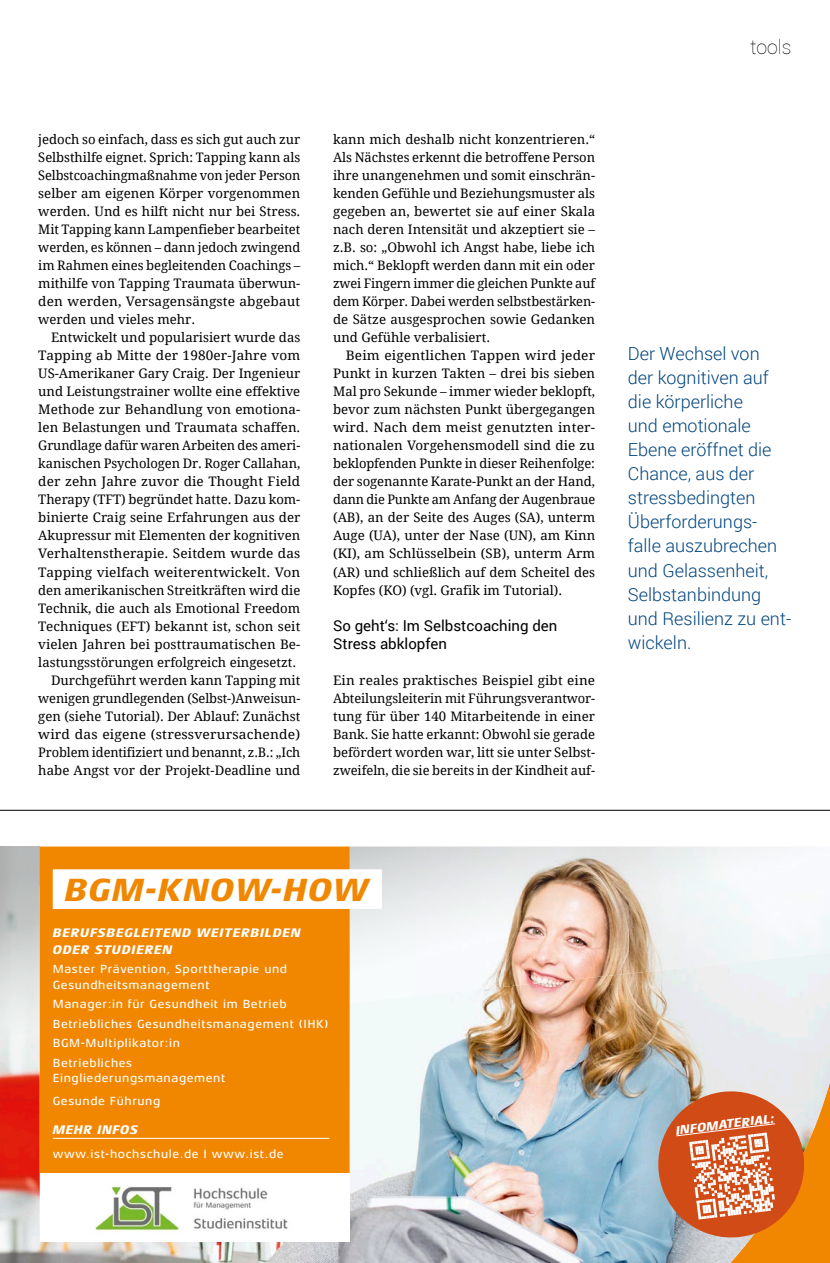
<style>
.page{position:relative;width:830px;height:1263px;background:#fff}
.page>*{position:absolute;margin:0;border:0;box-sizing:border-box;transform-origin:0 0}
.advert{font:italic 800 32.7px "Aeonis LT Pro";letter-spacing:.03em;color:#f18700}
.t1{font:100 19.5px "Roboto";color:#000}
.Zitat{font:300 18px/24px "Roboto";color:#00447d}
.Subhead{font:15px/18px "Roboto";color:#000}
.Standard_ohne_Einzug{font:13.2px/18px "Droid Serif";color:#000;text-align:justify}
.Standard_ohne_Einzug-2{font:13.2px/18px "Droid Serif";color:#000;text-align:justify;scale:1.04 1}
.advert-2{font:italic 800 12.75px/16.5px "Aeonis LT Pro";letter-spacing:.05em;color:#fff}
.advert-3{font:italic 800 12.75px "Aeonis LT Pro";letter-spacing:.03em;color:#fff}
.advert-4{font:italic 800 12.6px "Aeonis LT Pro";color:#fff}
.advert-5{font:500 12px/19.6px "Aeonis LT Pro";letter-spacing:.05em;color:#fff}
</style>
<div class="page">
<img style="left:0;top:974px;width:829px;height:289px">
<img style="left:628px;top:846px;width:201px;height:128px">
<img style="left:415px;top:846px;width:213px;height:143px">
<img style="left:349px;top:846px;width:66px;height:157px">
<img style="left:0;top:846px;width:40px;height:194px">
<img style="left:414px;top:989px;width:68px;height:7px">
<div style="left:40px;top:846px;width:309px;height:328px;background:#f18700"></div>
<hr style="left:53px;top:1138px;width:276px;height:1px;background:#fff">
<div style="left:53px;top:869px;width:328px;height:40px;background:#fff"></div>
<div style="left:40px;top:1174px;width:309px;height:68px;background:#fff"></div>
<img style="left:95px;top:1185px;width:193px;height:48px">
<svg style="left:653px;top:1087px;width:155px;height:155px;background:#d2835c"></svg>
<hr style="left:0;top:810px;width:829px;height:1px;background:#000">
<p class="Standard_ohne_Einzug" style="left:38px;top:131px;width:263px">jedoch so einfach, dass es sich gut auch zur Selbsthilfe eignet. Sprich: Tapping kann als Selbstcoachingmaßnahme von jeder Person selber am eigenen Körper vorgenommen werden. Und es hilft nicht nur bei Stress.<br>Mit Tapping kann Lampenfieber bearbeitet werden, es können – dann jedoch zwingend im Rahmen eines begleitenden Coachings – mithilfe von Tapping Traumata überwun&shy;den werden, Versagensängste abgebaut werden und vieles mehr.</p>
<p class="Standard_ohne_Einzug" style="left:38px;top:329px;width:263px;text-indent:13px">Entwickelt und popularisiert wurde das Tapping ab Mitte der 1980er-Jahre vom US-Amerikaner Gary Craig. Der Ingenieur und Leistungstrainer wollte eine effektive Methode zur Behandlung von emotiona&shy;len Belastungen und Traumata schaffen.<br>Grundlage dafür waren Arbeiten des ameri&shy;kanischen Psychologen Dr. Roger Callahan, der zehn Jahre zuvor die Thought Field Therapy (TFT) begründet hatte. Dazu kom&shy;binierte Craig seine Erfahrungen aus der Akupressur mit Elementen der kognitiven Verhaltenstherapie. Seitdem wurde das Tapping vielfach weiterentwickelt. Von den amerikanischen Streitkräften wird die Technik, die auch als Emotional Freedom Techniques (EFT) bekannt ist, schon seit vielen Jahren bei posttraumatischen Be&shy;lastungsstörungen erfolgreich eingesetzt.</p>
<p class="Standard_ohne_Einzug" style="left:38px;top:671px;width:263px;text-indent:13px">Durchgeführt werden kann Tapping mit wenigen grundlegenden (Selbst-)Anweisun&shy;gen (siehe Tutorial). Der Ablauf: Zunächst wird das eigene (stressverursachende)<br>Problem identifiziert und benannt, z.B.: „Ich habe Angst vor der Projekt-Deadline und</p>
<p class="Standard_ohne_Einzug" style="left:333px;top:131px;width:263px">kann mich deshalb nicht konzentrieren.“ Als Nächstes erkennt die betroffene Person ihre unangenehmen und somit einschrän&shy;kenden Gefühle und Beziehungsmuster als gegeben an, bewertet sie auf einer Skala nach deren Intensität und akzeptiert sie – z.B. so: „Obwohl ich Angst habe, liebe ich mich.“ Beklopft werden dann mit ein oder zwei Fingern immer die gleichen Punkte auf dem Körper. Dabei werden selbstbestärken&shy;de Sätze ausgesprochen sowie Gedanken und Gefühle verbalisiert.</p>
<p class="Standard_ohne_Einzug-2" style="left:333px;top:347px;width:253px;text-indent:13px">Beim eigentlichen Tappen wird jeder Punkt in kurzen Takten – drei bis sieben Mal pro Sekunde – immer wieder beklopft, bevor zum nächsten Punkt übergegangen wird. Nach dem meist genutzten inter&shy;nationalen Vorgehensmodell sind die zu beklopfenden Punkte in dieser Reihenfolge: der sogenannte Karate-Punkt an der Hand, dann die Punkte am Anfang der Augenbraue (AB), an der Seite des Auges (SA), unterm Auge (UA), unter der Nase (UN), am Kinn (KI), am Schlüsselbein (SB), unterm Arm (AR) und schließlich auf dem Scheitel des Kopfes (KO) (vgl. Grafik im Tutorial).</p>
<p class="Subhead" style="left:333px;top:616px;width:225px">So geht‘s: Im Selbstcoaching den<br>Stress abklopfen</p>
<p class="Standard_ohne_Einzug" style="left:333px;top:671px;width:263px">Ein reales praktisches Beispiel gibt eine Abteilungsleiterin mit Führungsverantwor&shy;tung für über 140 Mitarbeitende in einer Bank. Sie hatte erkannt: Obwohl sie gerade befördert worden war, litt sie unter Selbst&shy;zweifeln, die sie bereits in der Kindheit auf-</p>
<h2 class="t1" style="left:750px;top:34px;width:43px">tools</h2>
<p class="Zitat" style="left:627px;top:341px;width:165px">Der Wechsel von<br>der kognitiven auf die körperliche<br>und emotionale<br>Ebene eröffnet die<br>Chance, aus der stressbedingten<br>Überforderungs&shy;falle auszubrechen und Gelassenheit,<br>Selbstanbindung und Resilienz zu ent&shy;wickeln.</p>
<p class="advert" style="left:65px;top:872px;width:305px">BGM-KNOW-HOW</p>
<p class="advert-2" style="left:53px;top:925px;width:249px">BERUFSBEGLEITEND WEITERBILDEN<br>ODER STUDIEREN</p>
<p class="advert-5" style="left:53px;top:962px;width:236px;line-height:15.3px">Master Prävention, Sporttherapie und<br>Gesundheitsmanagement</p>
<p class="advert-5" style="left:53px;top:994px;width:277px">Manager:in für Gesundheit im Betrieb<br>Betriebliches Gesundheitsmanagement (IHK)<br>BGM-Multiplikator:in<br>Betriebliches</p>
<p class="advert-5" style="left:53px;top:1067px;width:174px;line-height:22.4px">Eingliederungsmanagement<br>Gesunde Führung</p>
<p class="advert-3" style="left:53px;top:1122px;width:87px">MEHR INFOS</p>
<p class="advert-5" style="left:53px;top:1144px;width:232px">www.ist-hochschule.de I www.ist.de</p>
<p class="advert-4" style="left:674px;top:1123px;width:101px;rotate:-7deg">INFOMATERIAL:</p>
</div>
